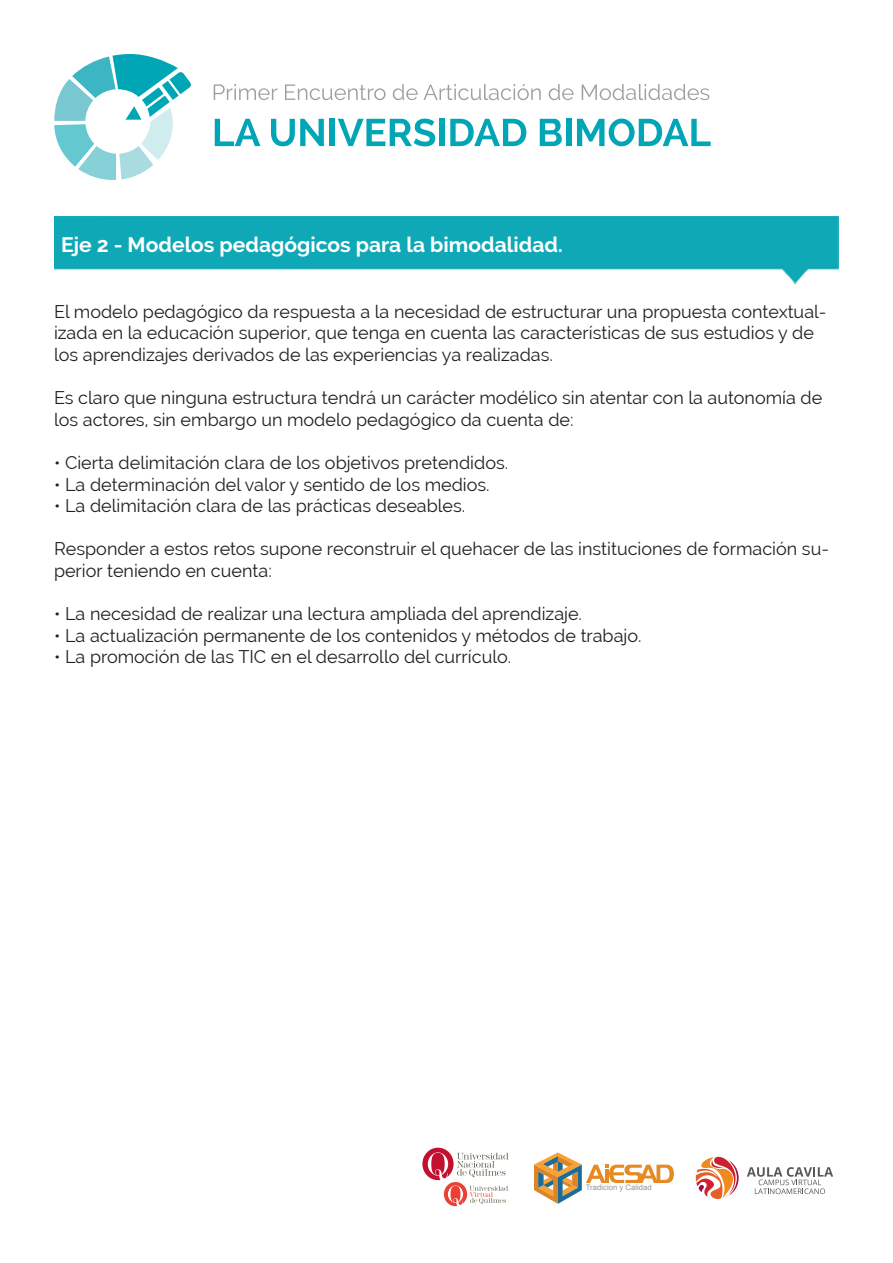
<style>
.page{position:relative;width:893px;height:1263px;background:#fff}
.page>*{position:absolute;margin:0;border:0;box-sizing:border-box;transform-origin:0 0}
.t1{font:700 21px "Raleway";color:#fff}
.t2{font:18px/21.6px "Raleway";color:#231f20}
.t3{font:7.65px "Arial";color:#939598}
</style>
<div class="page">
<svg style="left:214px;top:84px;width:63px;height:16px"></svg>
<svg style="left:285px;top:84px;width:101px;height:16px"></svg>
<svg style="left:393px;top:84px;width:148px;height:16px"></svg>
<svg style="left:549px;top:84px;width:24px;height:16px"></svg>
<svg style="left:582px;top:84px;width:127px;height:16px"></svg>
<svg style="left:215px;top:119px;width:45px;height:27px"></svg>
<svg style="left:271px;top:119px;width:53px;height:27px"></svg>
<div style="left:330px;top:119px;width:5px;height:27px;background:#00a5b6"></div>
<svg style="left:338px;top:119px;width:97px;height:27px"></svg>
<div style="left:439px;top:119px;width:6px;height:27px;background:#00a5b6"></div>
<svg style="left:450px;top:119px;width:76px;height:27px"></svg>
<svg style="left:540px;top:119px;width:22px;height:27px"></svg>
<div style="left:566px;top:119px;width:5px;height:27px;background:#00a5b6"></div>
<svg style="left:577px;top:119px;width:134px;height:27px"></svg>
<svg style="left:54px;top:54px;width:137px;height:126px"></svg>
<svg style="left:422px;top:1148px;width:87px;height:58px"></svg>
<svg style="left:534px;top:1152px;width:140px;height:52px"></svg>
<svg style="left:696px;top:1156px;width:137px;height:43px"></svg>
<img style="left:54px;top:217px;width:785px;height:66px">
<p class="t1" style="left:61px;top:233px;width:503px">Eje 2 - Modelos pedagógicos para la bimodalidad.</p>
<p class="t2" style="left:54px;top:301px;width:774px">El modelo pedagógico da respuesta a la necesidad de estructurar una propuesta contextual&shy;izada en la educación superior, que tenga en cuenta las características de sus estudios y de los aprendizajes derivados de las experiencias ya realizadas.</p>
<p class="t2" style="left:54px;top:387px;width:770px">Es claro que ninguna estructura tendrá un carácter modélico sin atentar con la autonomía de los actores, sin embargo un modelo pedagógico da cuenta de:</p>
<p class="t2" style="left:54px;top:452px;width:456px">• Cierta delimitación clara de los objetivos pretendidos.</p>
<p class="t2" style="left:54px;top:473px;width:437px">• La determinación del valor y sentido de los medios.</p>
<p class="t2" style="left:54px;top:495px;width:413px">• La delimitación clara de las prácticas deseables.</p>
<p class="t2" style="left:54px;top:538px;width:776px">Responder a estos retos supone reconstruir el quehacer de las instituciones de formación su&shy;perior teniendo en cuenta:</p>
<p class="t2" style="left:54px;top:603px;width:529px">• La necesidad de realizar una lectura ampliada del aprendizaje.</p>
<p class="t2" style="left:54px;top:625px;width:589px">• La actualización permanente de los contenidos y métodos de trabajo.</p>
<p class="t2" style="left:54px;top:646px;width:459px">• La promoción de las TIC en el desarrollo del currículo.</p>
<p class="t3" style="left:586px;top:1182px;width:67px">Tradicion y Calidad</p>
</div>
